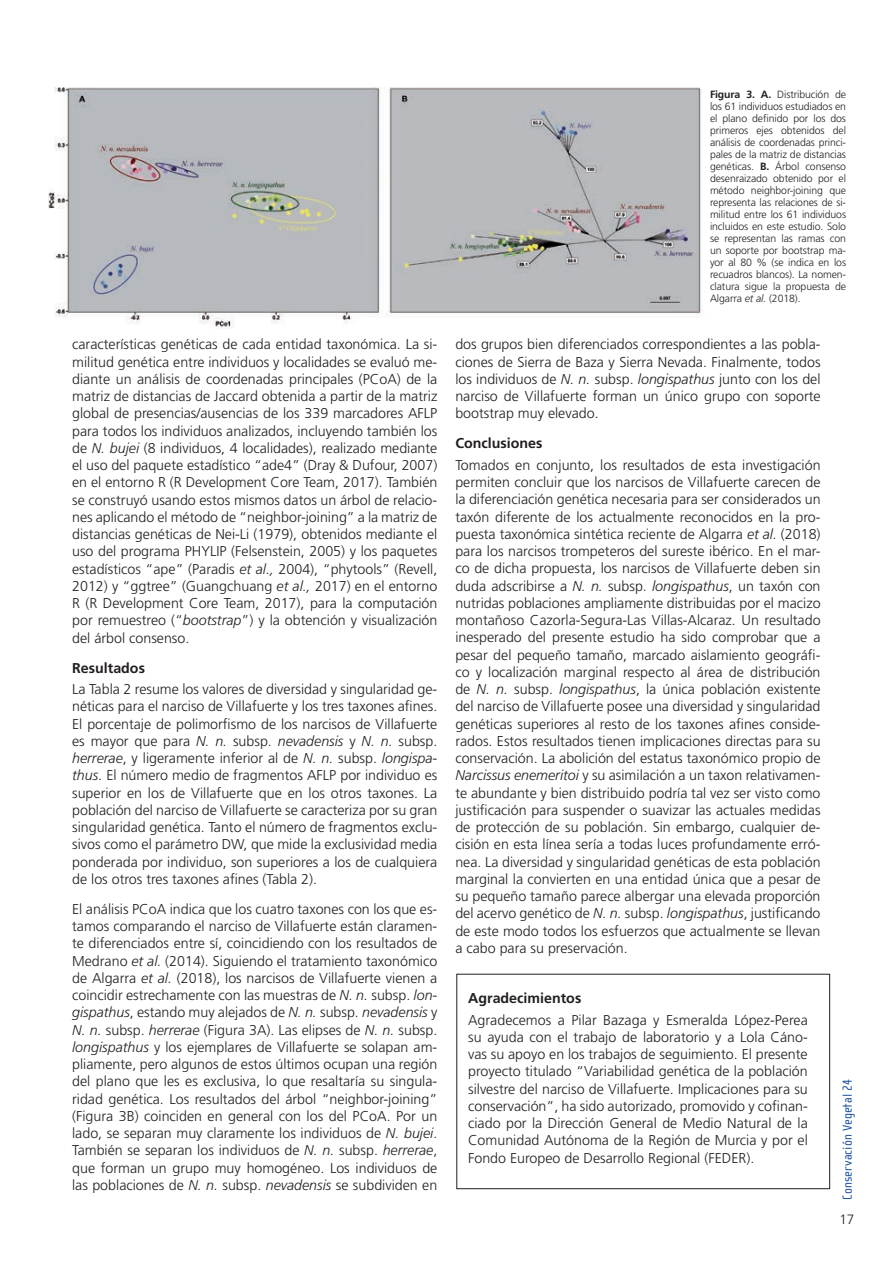
<style>
.page{position:relative;width:893px;height:1263px;background:#fff}
.page>*{position:absolute;margin:0;border:0;box-sizing:border-box;transform-origin:0 0}
.TEXTO_BASE{font:300 14.25px/17.2px "Frutiger";color:#231f20;text-align:justify}
.TEXTO_BASE-2{font:700 14.25px "Frutiger";color:#231f20}
.t1{font:13.5px "Cholla Sans";letter-spacing:.01em;color:#19529b}
.t2{font:300 13.5px "Frutiger";color:#231f20}
.PIES_DE_FOTO_2{font:300 10.5px/12px "Frutiger";letter-spacing:-.01em;color:#231f20;text-align:justify}
.s1{font-style:italic}
.s2{font-weight:700}
</style>
<div class="page">
<img style="left:48px;top:87px;width:654px;height:242px">
<div style="left:456px;top:974px;width:374px;height:215px;border:1px solid #231f20"></div>
<p class="TEXTO_BASE" style="left:72px;top:336px;width:367px">características genéticas de cada entidad taxonómica. La si&shy;militud genética entre individuos y localidades se evaluó me&shy;diante un análisis de coordenadas principales (PCoA) de la matriz de distancias de Jaccard obtenida a partir de la matriz global de presencias/ausencias de los 339 marcadores AFLP para todos los individuos analizados, incluyendo también los de <span class="s1">N. bujei</span> (8 individuos, 4 localidades), realizado mediante el uso del paquete estadístico “ade4” (Dray &amp; Dufour, 2007) en el entorno R (R Development Core Team, 2017). También se construyó usando estos mismos datos un árbol de relacio&shy;nes aplicando el método de “neighbor-joining” a la matriz de distancias genéticas de Nei-Li (1979), obtenidos mediante el uso del programa PHYLIP (Felsenstein, 2005) y los paquetes estadísticos “ape” (Paradis <span class="s1">et al.,</span> 2004), “phytools” (Revell, 2012) y “ggtree” (Guangchuang <span class="s1">et al.,</span> 2017) en el entorno R (R Development Core Team, 2017), para la computación por remuestreo (“<span class="s1">bootstrap</span>”) y la obtención y visualización del árbol consenso.</p>
<p class="TEXTO_BASE-2" style="left:72px;top:659px;width:74px">Resultados</p>
<p class="TEXTO_BASE" style="left:72px;top:681px;width:367px">La Tabla 2 resume los valores de diversidad y singularidad ge&shy;néticas para el narciso de Villafuerte y los tres taxones afines.<br>El porcentaje de polimorfismo de los narcisos de Villafuerte es mayor que para <span class="s1">N. n.</span> subsp. <span class="s1">nevadensis</span> y <span class="s1">N. n.</span> subsp. <span class="s1">herrerae</span>, y ligeramente inferior al de <span class="s1">N. n.</span> subsp. <span class="s1">longispa&shy;thus</span>. El número medio de fragmentos AFLP por individuo es superior en los de Villafuerte que en los otros taxones. La población del narciso de Villafuerte se caracteriza por su gran singularidad genética. Tanto el número de fragmentos exclu&shy;sivos como el parámetro DW, que mide la exclusividad media ponderada por individuo, son superiores a los de cualquiera de los otros tres taxones afines (Tabla 2).</p>
<p class="TEXTO_BASE" style="left:72px;top:900px;width:367px">El análisis PCoA indica que los cuatro taxones con los que es&shy;tamos comparando el narciso de Villafuerte están claramen&shy;te diferenciados entre sí, coincidiendo con los resultados de Medrano <span class="s1">et al.</span> (2014). Siguiendo el tratamiento taxonómico de Algarra <span class="s1">et al.</span> (2018), los narcisos de Villafuerte vienen a coincidir estrechamente con las muestras de <span class="s1">N. n.</span> subsp. <span class="s1">lon&shy;gispathus</span>, estando muy alejados de <span class="s1">N. n.</span> subsp. <span class="s1">nevadensis</span> y <span class="s1">N. n.</span> subsp. <span class="s1">herrerae</span> (Figura 3A). Las elipses de <span class="s1">N. n.</span> subsp. <span class="s1">longispathus</span> y los ejemplares de Villafuerte se solapan am&shy;pliamente, pero algunos de estos últimos ocupan una región del plano que les es exclusiva, lo que resaltaría su singula&shy;ridad genética. Los resultados del árbol “neighbor-joining” (Figura 3B) coinciden en general con los del PCoA. Por un lado, se separan muy claramente los individuos de <span class="s1">N. bujei</span>.<br>También se separan los individuos de <span class="s1">N. n.</span> subsp. <span class="s1">herrerae</span>, que forman un grupo muy homogéneo. Los individuos de las poblaciones de <span class="s1">N. n.</span> subsp. <span class="s1">nevadensis</span> se subdividen en</p>
<p class="PIES_DE_FOTO_2" style="left:710px;top:88px;width:138px"><span class="s2">Figura 3. A.</span> Distribución de los 61 individuos estudiados en el plano definido por los dos primeros ejes obtenidos del análisis de coordenadas princi&shy;pales de la matriz de distancias genéticas. <span class="s2">B.</span> Árbol consenso desenraizado obtenido por el método neighbor-joining que representa las relaciones de si&shy;militud entre los 61 individuos incluidos en este estudio. Solo se representan las ramas con un soporte por bootstrap ma&shy;yor al 80 % (se indica en los recuadros blancos). La nomen&shy;clatura sigue la propuesta de Algarra <span class="s1">et al.</span> (2018).</p>
<p class="TEXTO_BASE" style="left:455px;top:336px;width:367px">dos grupos bien diferenciados correspondientes a las pobla&shy;ciones de Sierra de Baza y Sierra Nevada. Finalmente, todos los individuos de <span class="s1">N. n.</span> subsp. <span class="s1">longispathus</span> junto con los del narciso de Villafuerte forman un único grupo con soporte bootstrap muy elevado.</p>
<p class="TEXTO_BASE-2" style="left:455px;top:435px;width:89px">Conclusiones</p>
<p class="TEXTO_BASE" style="left:455px;top:456px;width:367px">Tomados en conjunto, los resultados de esta investigación permiten concluir que los narcisos de Villafuerte carecen de la diferenciación genética necesaria para ser considerados un taxón diferente de los actualmente reconocidos en la pro&shy;puesta taxonómica sintética reciente de Algarra <span class="s1">et al.</span> (2018) para los narcisos trompeteros del sureste ibérico. En el mar&shy;co de dicha propuesta, los narcisos de Villafuerte deben sin duda adscribirse a <span class="s1">N. n.</span> subsp. <span class="s1">longispathus</span>, un taxón con nutridas poblaciones ampliamente distribuidas por el macizo montañoso Cazorla-Segura-Las Villas-Alcaraz. Un resultado inesperado del presente estudio ha sido comprobar que a pesar del pequeño tamaño, marcado aislamiento geográfi&shy;co y localización marginal respecto al área de distribución de <span class="s1">N. n.</span> subsp. <span class="s1">longispathus</span>, la única población existente del narciso de Villafuerte posee una diversidad y singularidad genéticas superiores al resto de los taxones afines conside&shy;rados. Estos resultados tienen implicaciones directas para su conservación. La abolición del estatus taxonómico propio de <span class="s1">Narcissus enemeritoi</span> y su asimilación a un taxon relativamen&shy;te abundante y bien distribuido podría tal vez ser visto como justificación para suspender o suavizar las actuales medidas de protección de su población. Sin embargo, cualquier de&shy;cisión en esta línea sería a todas luces profundamente erró&shy;nea. La diversidad y singularidad genéticas de esta población marginal la convierten en una entidad única que a pesar de su pequeño tamaño parece albergar una elevada proporción del acervo genético de <span class="s1">N. n.</span> subsp. <span class="s1">longispathus</span>, justificando de este modo todos los esfuerzos que actualmente se llevan a cabo para su preservación.</p>
<p class="TEXTO_BASE-2" style="left:468px;top:990px;width:115px">Agradecimientos</p>
<p class="TEXTO_BASE" style="left:468px;top:1011px;width:341px">Agradecemos a Pilar Bazaga y Esmeralda López-Perea su ayuda con el trabajo de laboratorio y a Lola Cáno&shy;vas su apoyo en los trabajos de seguimiento. El presente proyecto titulado “Variabilidad genética de la población silvestre del narciso de Villafuerte. Implicaciones para su conservación”, ha sido autorizado, promovido y cofinan&shy;ciado por la Dirección General de Medio Natural de la Comunidad Autónoma de la Región de Murcia y por el Fondo Europeo de Desarrollo Regional (FEDER).</p>
<p class="t1" style="left:840px;top:1200px;width:123px;rotate:-90deg">Conservación Vegetal 24</p>
<p class="t2" style="left:839px;top:1212px;width:17px">17</p>
</div>
